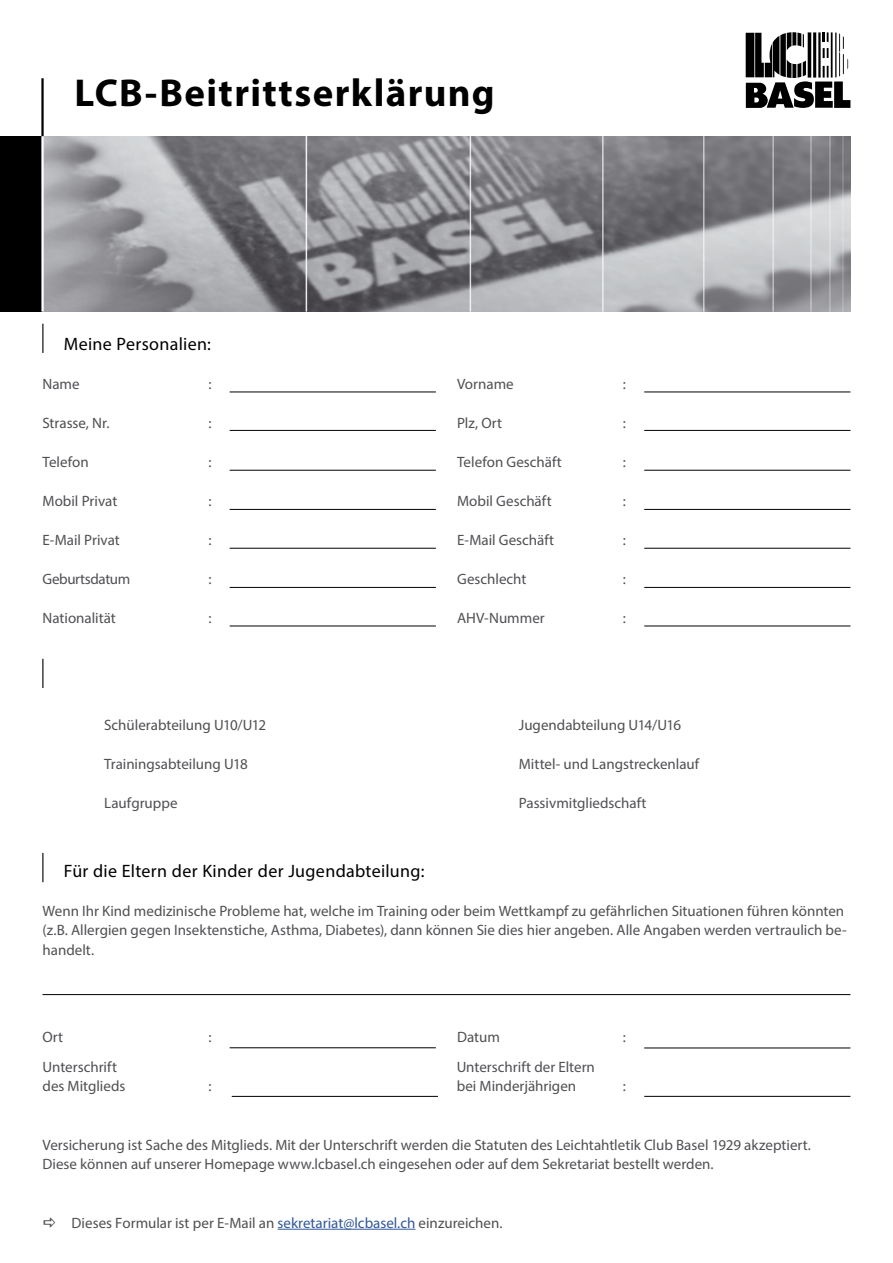
<style>
.page{position:relative;width:893px;height:1263px;background:#fff}
.page>*{position:absolute;margin:0;border:0;box-sizing:border-box;transform-origin:0 0}
.t1{font:700 39px "Myriad Pro";letter-spacing:.035em;color:#000}
.t2{font:18px "Myriad Pro";letter-spacing:.02em;color:#000}
.t3{font:15px/19.5px "Myriad Pro";color:#504f53}
.t4{font:15px "Myriad Pro";letter-spacing:-.025em;color:#504f53}
.s1{color:#30589b}
</style>
<div class="page">
<img style="left:44px;top:136px;width:806px;height:176px">
<svg style="left:42px;top:324px;width:1px;height:29px"></svg>
<hr style="left:230px;top:392px;width:206px;height:1px;background:#000">
<hr style="left:230px;top:430px;width:206px;height:1px;background:#000">
<hr style="left:230px;top:470px;width:206px;height:1px;background:#000">
<hr style="left:230px;top:509px;width:206px;height:1px;background:#000">
<hr style="left:230px;top:548px;width:206px;height:1px;background:#000">
<hr style="left:230px;top:587px;width:206px;height:1px;background:#000">
<hr style="left:644px;top:392px;width:206px;height:1px;background:#000">
<hr style="left:644px;top:430px;width:206px;height:1px;background:#000">
<hr style="left:644px;top:470px;width:206px;height:1px;background:#000">
<hr style="left:644px;top:509px;width:206px;height:1px;background:#000">
<hr style="left:644px;top:548px;width:206px;height:1px;background:#000">
<hr style="left:644px;top:587px;width:206px;height:1px;background:#000">
<svg style="left:42px;top:659px;width:1px;height:29px"></svg>
<svg style="left:42px;top:853px;width:1px;height:29px"></svg>
<hr style="left:230px;top:1047px;width:206px;height:1px;background:#000">
<hr style="left:644px;top:1048px;width:206px;height:1px;background:#000">
<hr style="left:232px;top:1096px;width:206px;height:1px;background:#000">
<hr style="left:644px;top:1096px;width:206px;height:1px;background:#000">
<hr style="left:278px;top:1229px;width:137px;height:1px;background:#30589b">
<hr style="left:230px;top:626px;width:206px;height:1px;background:#000">
<hr style="left:644px;top:626px;width:206px;height:1px;background:#000">
<svg style="left:746px;top:32px;width:104px;height:76px"></svg>
<hr style="left:43px;top:994px;width:807px;height:1px;background:#000">
<div style="left:0;top:136px;width:43px;height:175px;background:#000"></div>
<hr style="left:41px;top:136px;width:3px;height:176px;background:#fff">
<hr style="left:306px;top:136px;width:1px;height:176px;background:#fff">
<hr style="left:470px;top:136px;width:1px;height:176px;background:#fff">
<hr style="left:602px;top:136px;width:2px;height:176px;background:#fff">
<hr style="left:703px;top:136px;width:1px;height:176px;background:#fff">
<hr style="left:772px;top:136px;width:2px;height:176px;background:#fff">
<hr style="left:810px;top:136px;width:2px;height:176px;background:#fff">
<hr style="left:829px;top:136px;width:2px;height:176px;background:#fff">
<hr style="left:842px;top:136px;width:2px;height:176px;background:#fff">
<hr style="left:41px;top:78px;width:3px;height:58px;background:#000">
<h1 class="t1" style="left:74px;top:68px;width:422px">LCB-Beitrittserklärung</h1>
<p class="t2" style="left:64px;top:333px;width:149px">Meine Personalien:</p>
<p class="t3" style="left:43px;top:374px;width:39px">Name</p>
<p class="t3" style="left:457px;top:374px;width:58px">Vorname</p>
<p class="t3" style="left:43px;top:413px;width:68px">Strasse, Nr.</p>
<p class="t3" style="left:457px;top:413px;width:46px">Plz, Ort</p>
<p class="t3" style="left:43px;top:452px;width:48px">Telefon</p>
<p class="t3" style="left:457px;top:452px;width:106px">Telefon Geschäft</p>
<p class="t3" style="left:43px;top:491px;width:76px">Mobil Privat</p>
<p class="t3" style="left:457px;top:491px;width:96px">Mobil Geschäft</p>
<p class="t3" style="left:43px;top:530px;width:79px">E-Mail Privat</p>
<p class="t3" style="left:457px;top:530px;width:99px">E-Mail Geschäft</p>
<p class="t4" style="left:43px;top:570px;width:89px">Geburtsdatum</p>
<p class="t3" style="left:457px;top:569px;width:71px">Geschlecht</p>
<p class="t3" style="left:208px;top:374px;width:5px">:</p>
<p class="t3" style="left:208px;top:413px;width:5px">:</p>
<p class="t3" style="left:208px;top:452px;width:5px">:</p>
<p class="t3" style="left:208px;top:491px;width:5px">:</p>
<p class="t3" style="left:208px;top:530px;width:5px">:</p>
<p class="t3" style="left:208px;top:569px;width:5px">:</p>
<p class="t3" style="left:623px;top:374px;width:5px">:</p>
<p class="t3" style="left:623px;top:413px;width:5px">:</p>
<p class="t3" style="left:623px;top:452px;width:5px">:</p>
<p class="t3" style="left:623px;top:491px;width:5px">:</p>
<p class="t3" style="left:623px;top:530px;width:5px">:</p>
<p class="t3" style="left:623px;top:569px;width:5px">:</p>
<p class="t3" style="left:43px;top:608px;width:75px">Nationalität</p>
<p class="t3" style="left:208px;top:608px;width:5px">:</p>
<p class="t3" style="left:457px;top:608px;width:89px">AHV-Nummer</p>
<p class="t3" style="left:623px;top:608px;width:5px">:</p>
<p class="t3" style="left:104px;top:715px;width:163px">Schülerabteilung U10/U12</p>
<p class="t3" style="left:519px;top:715px;width:164px">Jugendabteilung U14/U16</p>
<p class="t3" style="left:104px;top:754px;width:145px">Trainingsabteilung U18</p>
<p class="t3" style="left:519px;top:754px;width:182px">Mittel- und Langstreckenlauf</p>
<p class="t3" style="left:104px;top:793px;width:75px">Laufgruppe</p>
<p class="t3" style="left:519px;top:793px;width:129px">Passivmitgliedschaft</p>
<p class="t2" style="left:64px;top:859px;width:362px">Für die Eltern der Kinder der Jugendabteilung:</p>
<p class="t3" style="left:43px;top:901px;width:806px">Wenn Ihr Kind medizinische Probleme hat, welche im Training oder beim Wettkampf zu gefährlichen Situationen führen könnten (z.B. Allergien gegen Insektenstiche, Asthma, Diabetes), dann können Sie dies hier angeben. Alle Angaben werden vertraulich be&shy;handelt.</p>
<p class="t3" style="left:43px;top:1027px;width:22px">Ort</p>
<p class="t3" style="left:208px;top:1027px;width:5px">:</p>
<p class="t3" style="left:457px;top:1027px;width:44px">Datum</p>
<p class="t3" style="left:623px;top:1027px;width:5px">:</p>
<p class="t3" style="left:43px;top:1057px;width:84px">Unterschrift des Mitglieds</p>
<p class="t3" style="left:457px;top:1057px;width:140px">Unterschrift der Eltern</p>
<p class="t3" style="left:208px;top:1076px;width:5px">:</p>
<p class="t3" style="left:457px;top:1076px;width:121px">bei Minderjährigen</p>
<p class="t3" style="left:623px;top:1076px;width:5px">:</p>
<p class="t3" style="left:43px;top:1135px;width:770px">Versicherung ist Sache des Mitglieds. Mit der Unterschrift werden die Statuten des Leichtahtletik Club Basel 1929 akzeptiert.<br>Diese können auf unserer Homepage www.lcbasel.ch eingesehen oder auf dem Sekretariat bestellt werden.</p>
<p class="t3" style="left:72px;top:1213px;width:432px">Dieses Formular ist per E-Mail an <span class="s1">sekretariat@lcbasel.ch</span> einzureichen.</p>
</div>
